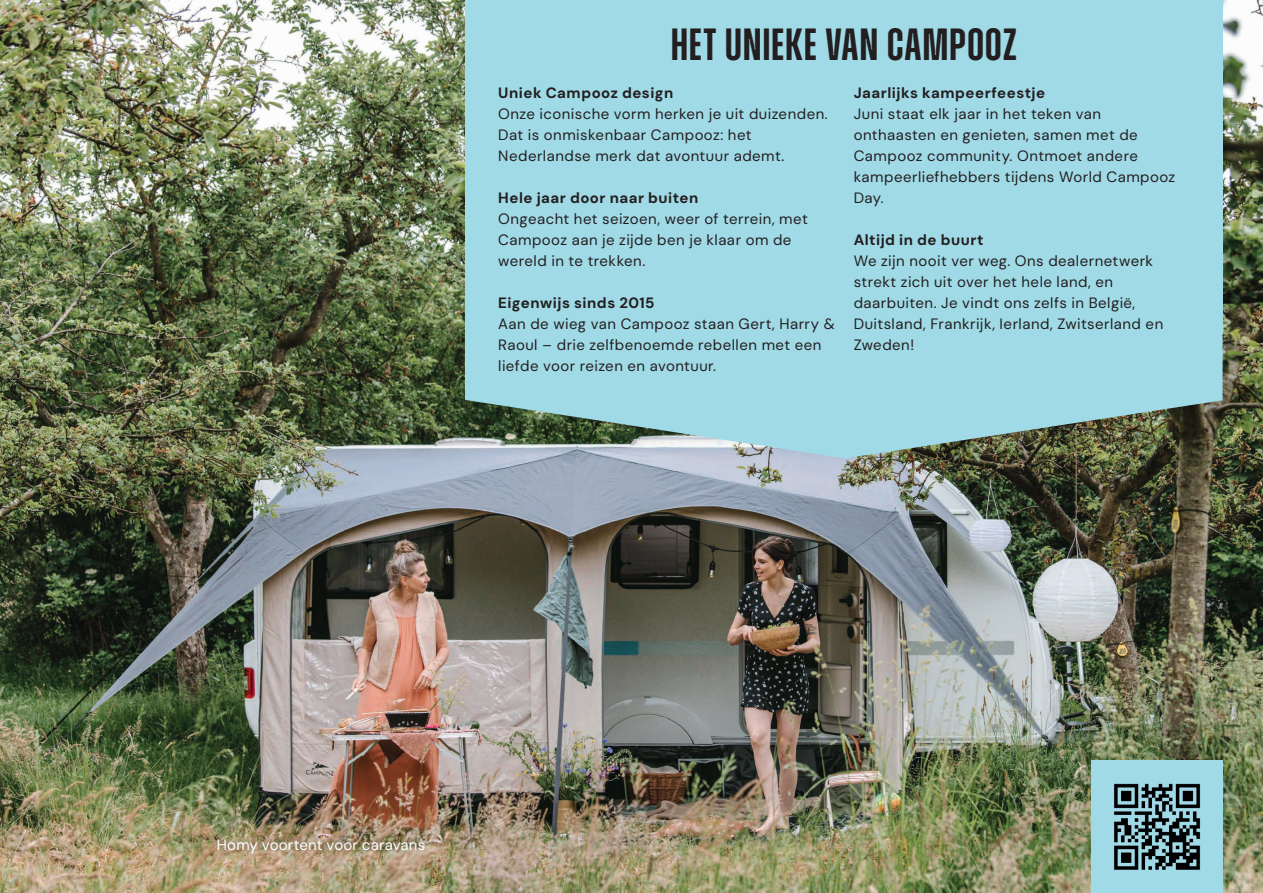
<style>
.page{position:relative;width:1263px;height:893px;background:#fff}
.page>*{position:absolute;margin:0;border:0;box-sizing:border-box;transform-origin:0 0}
.t1{font:600 45px "Zuume";letter-spacing:.02em;color:#231f20}
.t2{font:15px/21px "DM Sans 24 pt";letter-spacing:.03em;color:#231f20}
.t3{font:700 15px "DM Sans 24 pt";letter-spacing:.035em;color:#231f20}
.t4{font:15px "DM Sans";letter-spacing:.01em;color:#fff}
</style>
<div class="page">
<img style="left:0;top:0;width:1263px;height:893px">
<svg style="left:465px;top:333px;width:757px;height:125px;background:#93c1c6"></svg>
<div style="left:465px;top:0;width:757px;height:333px;background:#a0dae6"></div>
<img style="left:209px;top:834px;width:215px;height:23px">
<div style="left:1091px;top:760px;width:132px;height:133px;background:#a0dae6"></div>
<img style="left:1114px;top:783px;width:87px;height:87px">
<h1 class="t1" style="left:671px;top:21px;width:347px">HET UNIEKE VAN CAMPOOZ</h1>
<p class="t3" style="left:854px;top:83px;width:193px">Jaarlijks kampeerfeestje</p>
<p class="t2" style="left:854px;top:103px;width:323px">Juni staat elk jaar in het teken van onthaasten en genieten, samen met de<br>Campooz community. Ontmoet andere kampeerliefhebbers tijdens World Campooz<br>Day.</p>
<p class="t3" style="left:854px;top:230px;width:131px">Altijd in de buurt</p>
<p class="t2" style="left:854px;top:250px;width:311px">We zijn nooit ver weg. Ons dealernetwerk strekt zich uit over het hele land, en daarbuiten. Je vindt ons zelfs in België, Duitsland, Frankrijk, Ierland, Zwitserland en Zweden!</p>
<p class="t3" style="left:498px;top:83px;width:177px">Uniek Campooz design</p>
<p class="t2" style="left:498px;top:103px;width:331px">Onze iconische vorm herken je uit duizenden.<br>Dat is onmiskenbaar Campooz: het<br>Nederlandse merk dat avontuur ademt.</p>
<p class="t3" style="left:498px;top:188px;width:201px">Hele jaar door naar buiten</p>
<p class="t2" style="left:498px;top:208px;width:311px">Ongeacht het seizoen, weer of terrein, met<br>Campooz aan je zijde ben je klaar om de wereld in te trekken.</p>
<p class="t3" style="left:498px;top:293px;width:158px">Eigenwijs sinds 2015</p>
<p class="t2" style="left:498px;top:313px;width:338px">Aan de wieg van Campooz staan Gert, Harry &amp;<br>Raoul – drie zelfbenoemde rebellen met een liefde voor reizen en avontuur.</p>
<p class="t4" style="left:217px;top:835px;width:210px">Homy voortent voor caravans</p>
</div>
